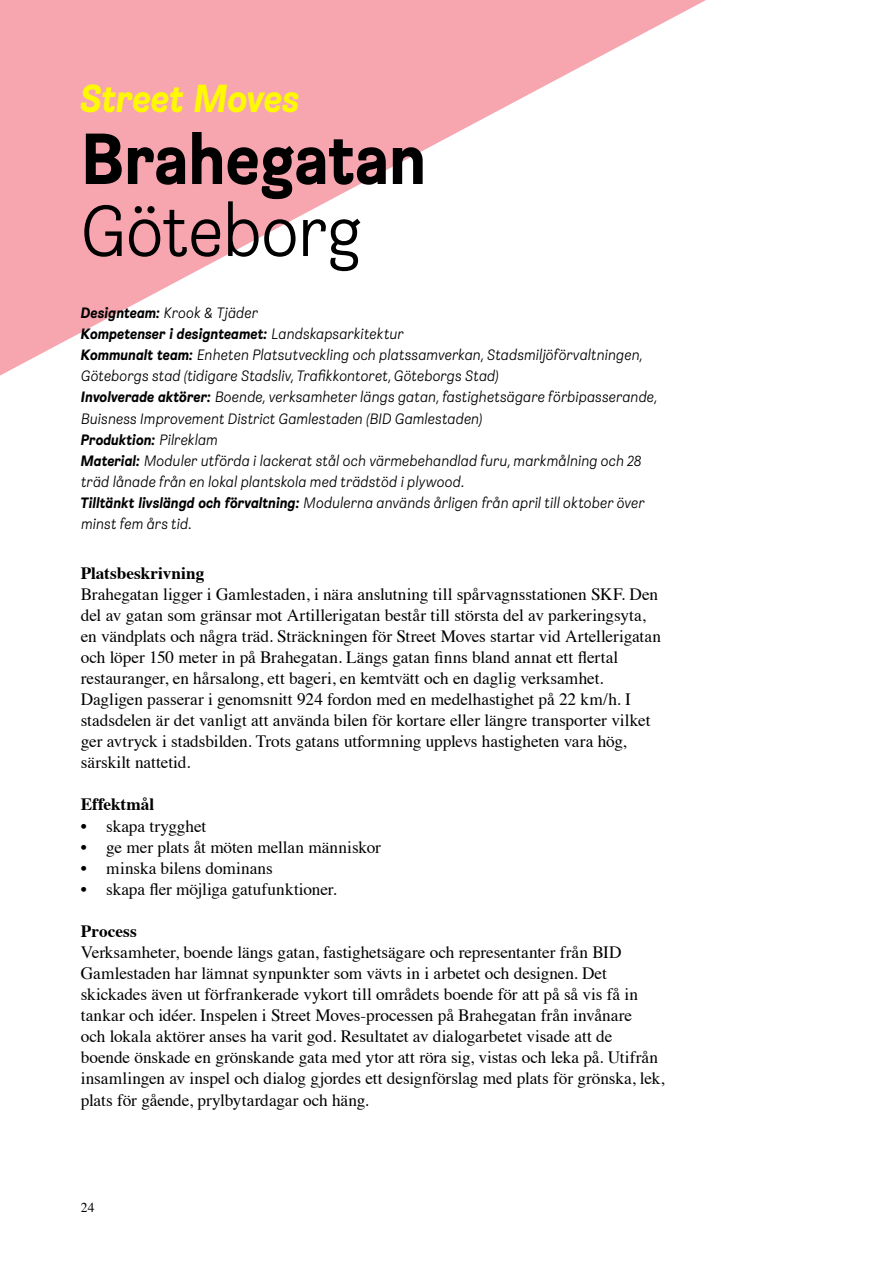
<style>
.page{position:relative;width:893px;height:1263px;background:#fff}
.page>*{position:absolute;margin:0;border:0;box-sizing:border-box;transform-origin:0 0}
.t1{font:700 72px "Brezel Grotesk";letter-spacing:-.005em;color:#000}
.t2{font:300 72px "Brezel Grotesk";letter-spacing:-.015em;color:#000}
.t3{font:italic 700 39px "Brezel Grotesk";letter-spacing:-.01em;color:#fffa00}
.t4{font:17.25px/21.1px "Times";letter-spacing:-.005em;color:#000}
.t5{font:700 17.25px "Times";color:#000}
.t6{font:italic 300 15px/21px "Brezel Grotesk";color:#000}
.t7{font:13.5px "Times";color:#000}
.s1{font-weight:700}
</style>
<div class="page">
<svg style="left:0;top:0;width:706px;height:376px"></svg>
<h2 class="t3" style="left:81px;top:74px;width:220px">Street Moves</h2>
<h1 class="t1" style="left:81px;top:113px;width:347px">Brahegatan</h1>
<h1 class="t2" style="left:81px;top:188px;width:283px">Göteborg</h1>
<p class="t6" style="left:81px;top:302px;width:577px"><span class="s1">Designteam:</span> Krook &amp; Tjäder<br><span class="s1">Kompetenser i designteamet:</span> Landskapsarkitektur<br><span class="s1">Kommunalt team:</span> Enheten Platsutveckling och platssamverkan, Stadsmiljöförvaltningen, Göteborgs stad (tidigare Stadsliv, Trafikkontoret, Göteborgs Stad)<br><span class="s1">Involverade aktörer:</span> Boende, verksamheter längs gatan, fastighetsägare förbipasserande, Buisness Improvement District Gamlestaden (BID Gamlestaden)<br><span class="s1">Produktion:</span> Pilreklam<br><span class="s1">Material:</span> Moduler utförda i lackerat stål och värmebehandlad furu, markmålning och 28 träd lånade från en lokal plantskola med trädstöd i plywood.<br><span class="s1">Tilltänkt livslängd och förvaltning:</span> Modulerna används årligen från april till oktober över minst fem års tid.</p>
<p class="t5" style="left:81px;top:556px;width:125px">Platsbeskrivning</p>
<p class="t4" style="left:81px;top:582px;width:582px">Brahegatan ligger i Gamlestaden, i nära anslutning till spårvagnsstationen SKF. Den del av gatan som gränsar mot Artillerigatan består till största del av parkeringsyta, en vändplats och några träd. Sträckningen för Street Moves startar vid Artellerigatan och löper 150 meter in på Brahegatan. Längs gatan finns bland annat ett flertal restauranger, en hårsalong, ett bageri, en kemtvätt och en daglig verksamhet.<br>Dagligen passerar i genomsnitt 924 fordon med en medelhastighet på 22 km/h. I stadsdelen är det vanligt att använda bilen för kortare eller längre transporter vilket ger avtryck i stadsbilden. Trots gatans utformning upplevs hastigheten vara hög, särskilt nattetid.</p>
<p class="t5" style="left:81px;top:788px;width:75px">Effektmål</p>
<p class="t4" style="left:81px;top:814px;width:127px">• skapa trygghet</p>
<p class="t4" style="left:81px;top:835px;width:302px">• ge mer plats åt möten mellan människor</p>
<p class="t4" style="left:81px;top:856px;width:194px">• minska bilens dominans</p>
<p class="t4" style="left:81px;top:877px;width:258px">• skapa fler möjliga gatufunktioner.</p>
<p class="t5" style="left:81px;top:914px;width:57px">Process</p>
<p class="t4" style="left:81px;top:940px;width:585px">Verksamheter, boende längs gatan, fastighetsägare och representanter från BID Gamlestaden har lämnat synpunkter som vävts in i arbetet och designen. Det skickades även ut förfrankerade vykort till områdets boende för att på så vis få in tankar och idéer. Inspelen i Street Moves-processen på Brahegatan från invånare<br>och lokala aktörer anses ha varit god. Resultatet av dialogarbetet visade att de boende önskade en grönskande gata med ytor att röra sig, vistas och leka på. Utifrån insamlingen av inspel och dialog gjordes ett designförslag med plats för grönska, lek, plats för gående, prylbytardagar och häng.</p>
<p class="t7" style="left:81px;top:1195px;width:15px">24</p>
</div>
